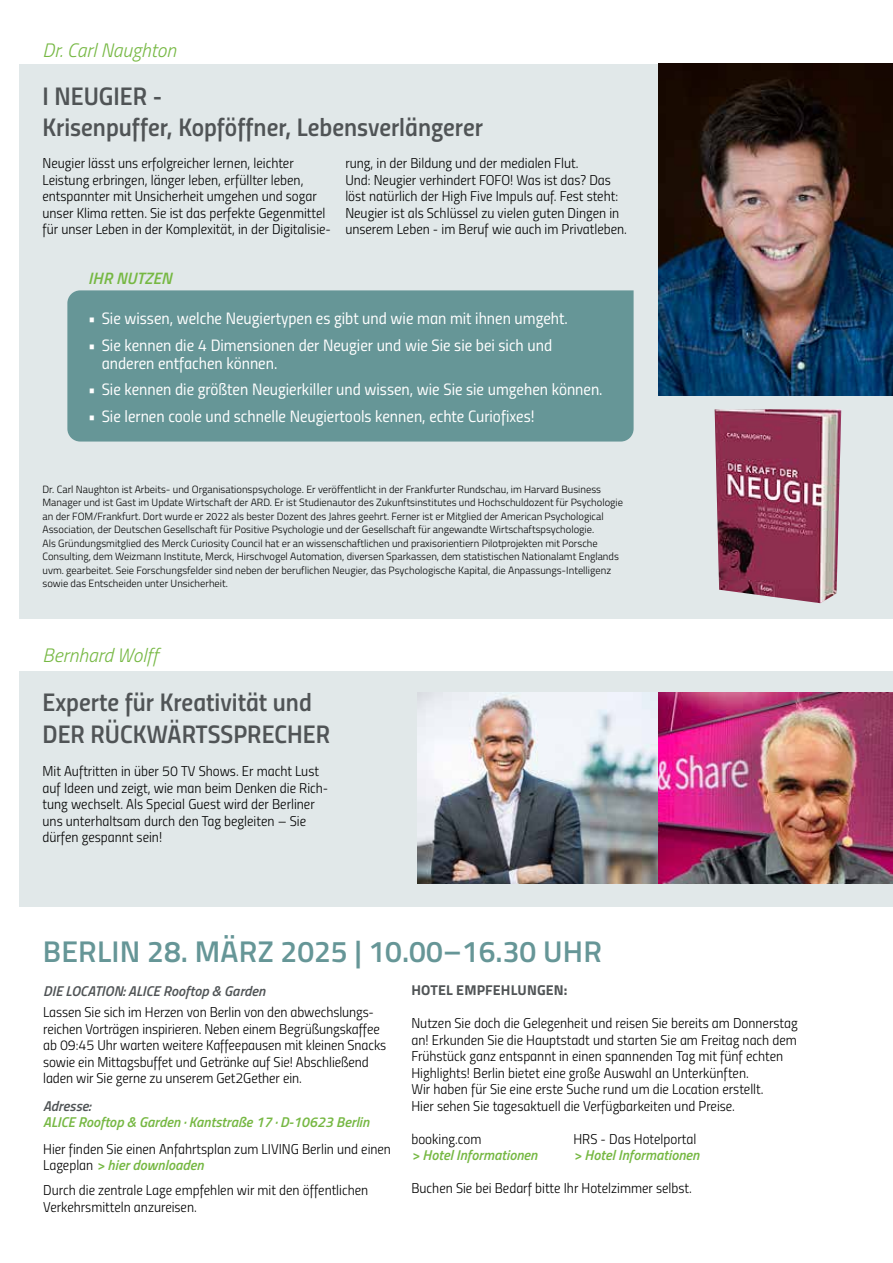
<style>
.page{position:relative;width:893px;height:1263px;background:#fff}
.page>*{position:absolute;margin:0;border:0;box-sizing:border-box;transform-origin:0 0}
.t1{font:600 30px "Titillium";letter-spacing:.01em;color:#669697}
.t2{font:25.5px/31.5px "Titillium Semibold Upright";color:#505456}
.t3{font:italic 300 19.5px "Titillium";color:#76b843}
.t4{font:16.5px/18px "Titillium Regular Upright";color:#fff}
.t5{font:italic 600 16.5px "Titillium";letter-spacing:.01em;color:#76b843}
.t6{font:14.25px/16.5px "Titillium Light Upright";color:#000}
.t7{font:italic 600 14.25px "Titillium";color:#76b843}
.t8{font:italic 600 14.25px "Titillium";color:#505456}
.t9{font:700 14.25px "Titillium";letter-spacing:.01em;color:#505456}
.t10{font:300 10.5px/13.5px "Titillium";color:#000}
.s1{font-family:"Titillium Light Upright";font-weight:400;font-style:normal;color:#000}
</style>
<div class="page">
<div style="left:19px;top:64px;width:874px;height:554px;background:#e1e8e9"></div>
<div style="left:19px;top:671px;width:874px;height:235px;background:#e1e8e9"></div>
<img style="left:659px;top:64px;width:234px;height:331px">
<div style="left:67px;top:290px;width:567px;height:151px;background:#669697"></div>
<img style="left:715px;top:409px;width:126px;height:194px">
<img style="left:418px;top:693px;width:241px;height:190px">
<img style="left:659px;top:693px;width:234px;height:190px">
<h3 class="t3" style="left:43px;top:36px;width:135px">Dr. Carl Naughton</h3>
<h2 class="t2" style="left:43px;top:78px;width:442px">I NEUGIER -<br>Krisenpuffer, Kopföffner, Lebensverlängerer</h2>
<p class="t6" style="left:43px;top:154px;width:290px">Neugier lässt uns erfolgreicher lernen, leichter Leistung erbringen, länger leben, erfüllter leben, entspannter mit Unsicherheit umgehen und sogar unser Klima retten. Sie ist das perfekte Gegenmittel für unser Leben in der Komplexität, in der Digitalisie-</p>
<p class="t6" style="left:345px;top:154px;width:283px">rung, in der Bildung und der medialen Flut.<br>Und: Neugier verhindert FOFO! Was ist das? Das löst natürlich der High Five Impuls auf. Fest steht:<br>Neugier ist als Schlüssel zu vielen guten Dingen in unserem Leben - im Beruf wie auch im Privatleben.</p>
<p class="t5" style="left:88px;top:266px;width:85px">IHR NUTZEN</p>
<p class="t4" style="left:88px;top:308px;width:481px">• Sie wissen, welche Neugiertypen es gibt und wie man mit ihnen umgeht.</p>
<p class="t4" style="left:102px;top:335px;width:452px;text-indent:-13px">• Sie kennen die 4 Dimensionen der Neugier und wie Sie sie bei sich und anderen entfachen können.</p>
<p class="t4" style="left:88px;top:379px;width:516px">• Sie kennen die größten Neugierkiller und wissen, wie Sie sie umgehen können.</p>
<p class="t4" style="left:88px;top:406px;width:448px">• Sie lernen coole und schnelle Neugiertools kennen, echte Curiofixes!</p>
<p class="t10" style="left:43px;top:482px;width:582px">Dr. Carl Naughton ist Arbeits- und Organisationspsychologe. Er veröffentlicht in der Frankfurter Rundschau, im Harvard Business Manager und ist Gast im Update Wirtschaft der ARD. Er ist Studienautor des Zukunftsinstitutes und Hochschuldozent für Psychologie an der FOM/Frankfurt. Dort wurde er 2022 als bester Dozent des Jahres geehrt. Ferner ist er Mitglied der American Psychological Association, der Deutschen Gesellschaft für Positive Psychologie und der Gesellschaft für angewandte Wirtschaftspsychologie.<br>Als Gründungsmitglied des Merck Curiosity Council hat er an wissenschaftlichen und praxisorientiern Pilotprojekten mit Porsche Consulting, dem Weizmann Institute, Merck, Hirschvogel Automation, diversen Sparkassen, dem statistischen Nationalamt Englands uvm. gearbeitet. Seie Forschungsfelder sind neben der beruflichen Neugier, das Psychologische Kapital, die Anpassungs-Intelligenz sowie das Entscheiden unter Unsicherheit.</p>
<h3 class="t3" style="left:43px;top:641px;width:117px">Bernhard Wolff</h3>
<h2 class="t2" style="left:43px;top:685px;width:289px">Experte für Kreativität und<br>DER RÜCKWÄRTSSPRECHER</h2>
<p class="t6" style="left:43px;top:762px;width:287px">Mit Auftritten in über 50 TV Shows. Er macht Lust auf Ideen und zeigt, wie man beim Denken die Rich&shy;tung wechselt. Als Special Guest wird der Berliner uns unterhaltsam durch den Tag begleiten – Sie dürfen gespannt sein!</p>
<h1 class="t1" style="left:43px;top:929px;width:561px">BERLIN 28. MÄRZ 2025 | 10.00–16.30 UHR</h1>
<p class="t8" style="left:43px;top:980px;width:224px">DIE LOCATION: ALICE Rooftop &amp; Garden</p>
<p class="t6" style="left:43px;top:1003px;width:345px">Lassen Sie sich im Herzen von Berlin von den abwechslungs&shy;reichen Vorträgen inspirieren. Neben einem Begrüßungskaffee ab 09:45 Uhr warten weitere Kaffeepausen mit kleinen Snacks sowie ein Mittagsbuffet und Getränke auf Sie! Abschließend laden wir Sie gerne zu unserem Get2Gether ein.</p>
<p class="t8" style="left:43px;top:1095px;width:49px">Adresse:</p>
<p class="t7" style="left:43px;top:1111px;width:328px">ALICE Rooftop &amp; Garden · Kantstraße 17 · D-10623 Berlin</p>
<p class="t6" style="left:43px;top:1140px;width:349px">Hier finden Sie einen Anfahrtsplan zum LIVING Berlin und einen</p>
<p class="t7" style="left:43px;top:1154px;width:162px"><span class="s1">Lageplan</span> &gt; hier downloaden</p>
<p class="t6" style="left:43px;top:1181px;width:327px">Durch die zentrale Lage empfehlen wir mit den öffentlichen<br>Verkehrsmitteln anzureisen.</p>
<p class="t9" style="left:411px;top:979px;width:158px">HOTEL EMPFEHLUNGEN:</p>
<p class="t6" style="left:411px;top:1014px;width:388px">Nutzen Sie doch die Gelegenheit und reisen Sie bereits am Donnerstag an! Erkunden Sie die Hauptstadt und starten Sie am Freitag nach dem Frühstück ganz entspannt in einen spannenden Tag mit fünf echten Highlights! Berlin bietet eine große Auswahl an Unterkünften.<br>Wir haben für Sie eine erste Suche rund um die Location erstellt.<br>Hier sehen Sie tagesaktuell die Verfügbarkeiten und Preise.</p>
<p class="t6" style="left:411px;top:1130px;width:72px">booking.com</p>
<p class="t6" style="left:573px;top:1130px;width:124px">HRS - Das Hotelportal</p>
<p class="t7" style="left:411px;top:1144px;width:128px">&gt; Hotel Informationen</p>
<p class="t7" style="left:573px;top:1144px;width:128px">&gt; Hotel Informationen</p>
<p class="t6" style="left:411px;top:1179px;width:282px">Buchen Sie bei Bedarf bitte Ihr Hotelzimmer selbst.</p>
</div>
